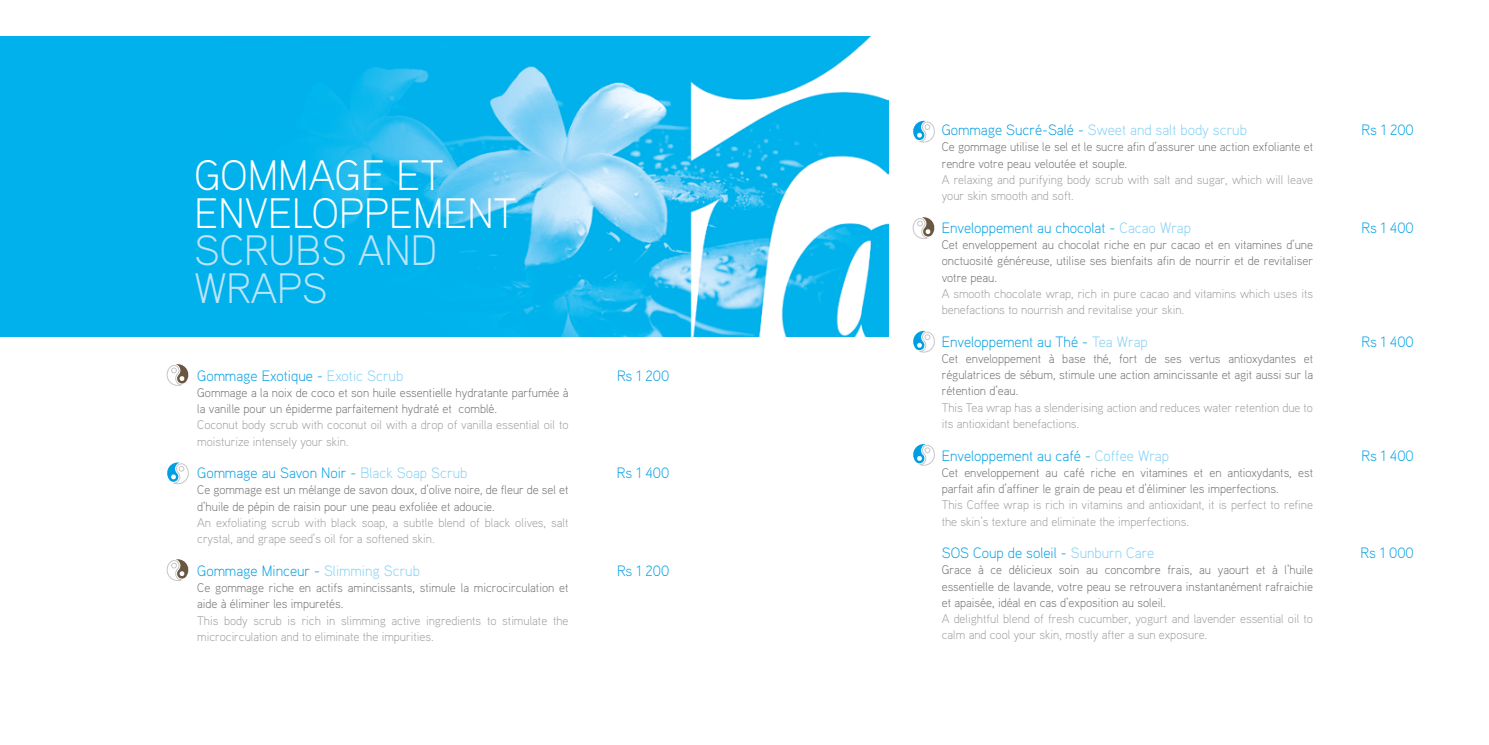
<style>
.page{position:relative;width:1489px;height:745px;background:#fff}
.page>*{position:absolute;margin:0;border:0;box-sizing:border-box;transform-origin:0 0}
.t1{font:300 42.5px/37.5px "Aaux";color:#fff}
.t2{font:300 42.5px/37.5px "Aaux";color:#bce4fa}
.t3{font:300 15px "Aaux";color:#009fe3}
.t4{font:300 15px "Aaux";color:#83d0f5}
.t5{font:300 12.5px/16.2px "Aaux";color:#706f6f}
.t6{font:300 12.5px/16.2px "Aaux";color:#9d9d9c}
.s1{color:#83d0f5}
.s2{color:#009fe3}
</style>
<div class="page">
<img style="left:0;top:36px;width:888px;height:300px">
<svg style="left:167px;top:462px;width:22px;height:22px"></svg>
<svg style="left:166px;top:559px;width:23px;height:21px"></svg>
<svg style="left:166px;top:364px;width:23px;height:22px"></svg>
<svg style="left:913px;top:121px;width:21px;height:22px"></svg>
<svg style="left:913px;top:330px;width:21px;height:22px"></svg>
<svg style="left:913px;top:444px;width:21px;height:21px"></svg>
<svg style="left:912px;top:217px;width:23px;height:22px"></svg>
<h1 class="t1" style="left:194px;top:155px;width:324px">GOMMAGE ET<br>ENVELOPPEMENT</h1>
<h1 class="t2" style="left:194px;top:230px;width:244px">SCRUBS AND<br>WRAPS</h1>
<p class="t3" style="left:197px;top:365px;width:207px">Gommage Exotique - <span class="s1">Exotic Scrub</span></p>
<p class="t3" style="left:617px;top:365px;width:54px">Rs 1 200</p>
<p class="t5" style="left:197px;top:383px;width:373px">Gommage a la noix de coco et son huile essentielle hydratante parfumée à la vanille pour un épiderme parfaitement hydraté et comblé.</p>
<p class="t6" style="left:197px;top:416px;width:373px">Coconut body scrub with coconut oil with a drop of vanilla essential oil to moisturize intensely your skin.</p>
<p class="t3" style="left:197px;top:463px;width:272px">Gommage au Savon Noir - <span class="s1">Black Soap Scrub</span></p>
<p class="t3" style="left:617px;top:463px;width:54px">Rs 1 400</p>
<p class="t5" style="left:197px;top:481px;width:373px">Ce gommage est un mélange de savon doux, d’olive noire, de fleur de sel et d’huile de pépin de raisin pour une peau exfoliée et adoucie.</p>
<p class="t6" style="left:197px;top:513px;width:373px">An exfoliating scrub with black soap, a subtle blend of black olives, salt crystal, and grape seed’s oil for a softened skin.</p>
<p class="t3" style="left:197px;top:560px;width:224px">Gommage Minceur - <span class="s1">Slimming Scrub</span></p>
<p class="t3" style="left:617px;top:560px;width:54px">Rs 1 200</p>
<p class="t5" style="left:197px;top:578px;width:373px">Ce gommage riche en actifs amincissants, stimule la microcirculation et aide à éliminer les impuretés.</p>
<p class="t6" style="left:197px;top:611px;width:373px">This body scrub is rich in slimming active ingredients to stimulate the microcirculation and to eliminate the impurities.</p>
<p class="t4" style="left:941px;top:120px;width:307px"><span class="s2">Gommage Sucré-Salé -</span> Sweet and salt body scrub</p>
<p class="t3" style="left:1361px;top:120px;width:54px">Rs 1 200</p>
<p class="t5" style="left:941px;top:138px;width:373px">Ce gommage utilise le sel et le sucre afin d’assurer une action exfoliante et rendre votre peau veloutée et souple.</p>
<p class="t6" style="left:941px;top:171px;width:373px">A relaxing and purifying body scrub with salt and sugar, which will leave your skin smooth and soft.</p>
<p class="t3" style="left:941px;top:218px;width:251px">Enveloppement au chocolat - <span class="s1">Cacao Wrap</span></p>
<p class="t3" style="left:1361px;top:218px;width:54px">Rs 1 400</p>
<p class="t5" style="left:941px;top:236px;width:373px;text-align:justify">Cet enveloppement au chocolat riche en pur cacao et en vitamines d’une onctuosité généreuse, utilise ses bienfaits afin de nourrir et de revitaliser votre peau.</p>
<p class="t6" style="left:941px;top:285px;width:373px">A smooth chocolate wrap, rich in pure cacao and vitamins which uses its benefactions to nourrish and revitalise your skin.</p>
<p class="t3" style="left:941px;top:332px;width:207px">Enveloppement au Thé - <span class="s1">Tea Wrap</span></p>
<p class="t3" style="left:1361px;top:332px;width:54px">Rs 1 400</p>
<p class="t5" style="left:941px;top:350px;width:373px;text-align:justify">Cet enveloppement à base thé, fort de ses vertus antioxydantes et régulatrices de sébum, stimule une action amincissante et agit aussi sur la rétention d’eau.</p>
<p class="t6" style="left:941px;top:398px;width:373px">This Tea wrap has a slenderising action and reduces water retention due to its antioxidant benefactions.</p>
<p class="t3" style="left:941px;top:445px;width:229px">Enveloppement au café - <span class="s1">Coffee Wrap</span></p>
<p class="t3" style="left:1361px;top:445px;width:54px">Rs 1 400</p>
<p class="t5" style="left:941px;top:463px;width:373px">Cet enveloppement au café riche en vitamines et en antioxydants, est parfait afin d’affiner le grain de peau et d’éliminer les imperfections.</p>
<p class="t6" style="left:941px;top:496px;width:373px">This Coffee wrap is rich in vitamins and antioxidant, it is perfect to refine the skin’s texture and eliminate the imperfections.</p>
<p class="t3" style="left:941px;top:543px;width:214px">SOS Coup de soleil - <span class="s1">Sunburn Care</span></p>
<p class="t3" style="left:1360px;top:543px;width:55px">Rs 1 000</p>
<p class="t5" style="left:941px;top:561px;width:373px;text-align:justify">Grace à ce délicieux soin au concombre frais, au yaourt et à l’huile essentielle de lavande, votre peau se retrouvera instantanément rafraichie et apaisée, idéal en cas d’exposition au soleil.</p>
<p class="t6" style="left:941px;top:610px;width:373px">A delightful blend of fresh cucumber, yogurt and lavender essential oil to calm and cool your skin, mostly after a sun exposure.</p>
</div>
